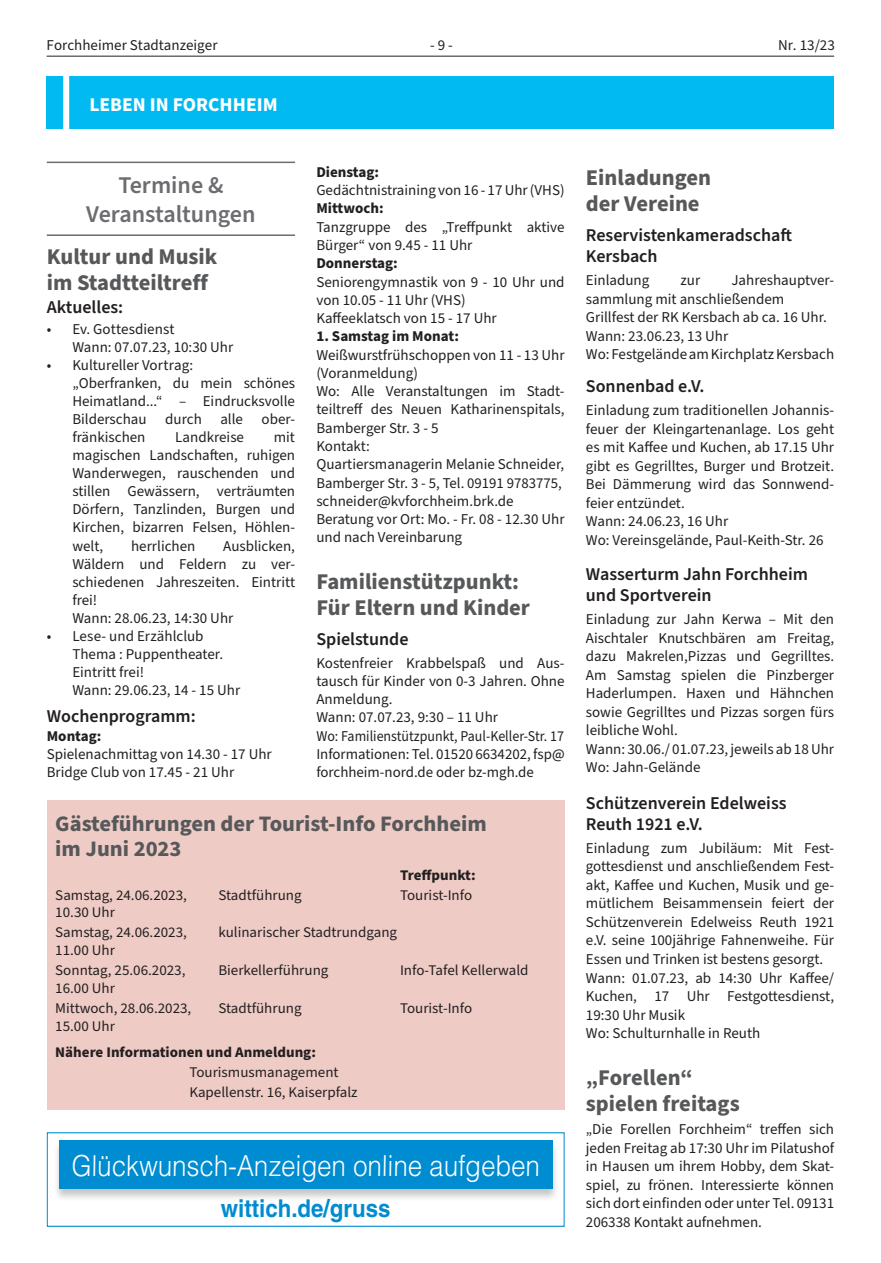
<style>
.page{position:relative;width:881px;height:1263px;background:#fff}
.page>*{position:absolute;margin:0;border:0;box-sizing:border-box;transform-origin:0 0}
.t1{font:300 28.95px "Helvetica LT";color:#fff;scale:.89 1}
.t2{font:700 24.45px "Helvetica LT";color:#008cd0;scale:.91 1}
.t3{font:600 24px/28.8px "Source Sans Pro";color:#6c6d70;text-align:center}
.t4{font:700 22.5px/26.1px "Source Sans Pro";color:#57585a}
.t5{font:700 22.05px/25px "Source Sans Pro";color:#57585a}
.t6{font:700 19.5px "Source Sans Pro";color:#fff}
.t7{font:600 18px/21.6px "Source Sans Pro";color:#231f20}
.t8{font:15px/18.6px "Source Sans Pro";color:#231f20}
.t9{font:700 15px "Source Sans Pro";color:#231f20}
.t10{font:14.7px/17.7px "Source Sans Pro";color:#231f20}
.t11{font:700 14.7px "Source Sans Pro";color:#231f20}
</style>
<div class="page">
<hr style="left:47px;top:56px;width:786px;height:1px;background:#231f20">
<hr style="left:47px;top:162px;width:248px;height:1px;background:#6c6d70">
<hr style="left:47px;top:234px;width:248px;height:2px;background:#6c6d70">
<div style="left:47px;top:76px;width:786px;height:52px;background:#00baf1"></div>
<div style="left:63px;top:75px;width:6px;height:54px;background:#fff"></div>
<div style="left:47px;top:800px;width:517px;height:310px;background:#eecbc5"></div>
<div style="left:54px;top:1139px;width:505px;height:63px;background:#231f20;opacity:.26"></div>
<div style="left:59px;top:1140px;width:493px;height:48px;background:#008cd0"></div>
<div style="left:47px;top:1132px;width:517px;height:95px;border:1px solid #008cd0"></div>
<p class="t8" style="left:47px;top:37px;width:172px">Forchheimer Stadtanzeiger</p>
<p class="t8" style="left:430px;top:37px;width:24px">- 9 -</p>
<p class="t8" style="left:777px;top:37px;width:58px">Nr. 13/23</p>
<h3 class="t6" style="left:89px;top:91px;width:190px">LEBEN IN FORCHHEIM</h3>
<h3 class="t3" style="left:86px;top:171px;width:171px">Termine &amp;<br>Veranstaltungen</h3>
<h3 class="t4" style="left:47px;top:244px;width:172px;line-height:25.5px">Kultur und Musik im Stadtteiltreff</h3>
<p class="t7" style="left:47px;top:297px;width:78px">Aktuelles:</p>
<p class="t8" style="left:72px;top:320px;width:162px;line-height:18px;text-indent:-25px">• Ev. Gottesdienst<br>Wann: 07.07.23, 10:30 Uhr</p>
<p class="t8" style="left:72px;top:356px;width:224px;line-height:18px;text-indent:-26px">• Kultureller Vortrag:<br>„Oberfranken, du mein schönes<br>Heimatland...“ – Eindrucksvolle<br>Bilderschau durch alle ober&shy;fränkischen</p>
<p class="t8" style="left:175px;top:428px;width:70px">Landkreise</p>
<p class="t8" style="left:72px;top:429px;width:224px;line-height:18px;text-align:justify;text-indent:201px">mit magischen Landschaften, ruhigen Wanderwegen, rauschenden und stillen Gewässern, verträumten Dörfern, Tanzlinden, Burgen und Kirchen, bizarren Felsen, Höhlen&shy;welt,</p>
<p class="t8" style="left:72px;top:537px;width:224px;line-height:18px;text-indent:151px">Ausblicken,<br>Wäldern und Feldern zu ver&shy;schiedenen Jahreszeiten. Eintritt frei!<br>Wann: 28.06.23, 14:30 Uhr</p>
<p class="t8" style="left:72px;top:627px;width:169px;line-height:18px;text-indent:-26px">• Lese- und Erzählclub<br>Thema : Puppentheater.<br>Eintritt frei!<br>Wann: 29.06.23, 14 - 15 Uhr</p>
<p class="t7" style="left:47px;top:705px;width:150px">Wochenprogramm:</p>
<p class="t9" style="left:47px;top:726px;width:56px">Montag:</p>
<p class="t8" style="left:47px;top:745px;width:226px;line-height:18px">Spielenachmittag von 14.30 - 17 Uhr<br>Bridge Club von 17.45 - 21 Uhr</p>
<p class="t8" style="left:131px;top:537px;width:66px">herrlichen</p>
<p class="t9" style="left:316px;top:162px;width:64px">Dienstag:</p>
<p class="t8" style="left:316px;top:181px;width:250px">Gedächtnistraining von 16 - 17Uhr (VHS)</p>
<p class="t9" style="left:316px;top:198px;width:69px">Mittwoch:</p>
<p class="t8" style="left:316px;top:218px;width:250px">Tanzgruppe des „Treffpunkt aktive<br>Bürger“ von 9.45 - 11 Uhr</p>
<p class="t9" style="left:316px;top:253px;width:83px">Donnerstag:</p>
<p class="t8" style="left:316px;top:273px;width:250px">Seniorengymnastik von 9 - 10 Uhr und von 10.05 - 11 Uhr (VHS)<br>Kaffeeklatsch von 15 - 17 Uhr</p>
<p class="t9" style="left:316px;top:326px;width:144px">1. Samstag im Monat:</p>
<p class="t8" style="left:316px;top:346px;width:250px">Weißwurstfrühschoppen von 11 - 13 Uhr (Voranmeldung)<br>Wo: Alle Veranstaltungen im Stadt&shy;teiltreff des Neuen Katharinenspitals,<br>Bamberger Str. 3 - 5<br>Kontakt:<br>Quartiersmanagerin Melanie Schneider,<br>Bamberger Str. 3 - 5, Tel. 09191 9783775, schneider@kvforchheim.brk.de<br>Beratung vor Ort: Mo. - Fr. 08 - 12.30 Uhr und nach Vereinbarung</p>
<h3 class="t4" style="left:316px;top:570px;width:215px">Familienstützpunkt:<br>Für Eltern und Kinder</h3>
<p class="t7" style="left:316px;top:629px;width:94px">Spielstunde</p>
<p class="t8" style="left:316px;top:654px;width:250px">Kostenfreier Krabbelspaß und Aus&shy;tausch für Kinder von 0-3 Jahren. Ohne Anmeldung.<br>Wann: 07.07.23, 9:30 – 11 Uhr<br>Wo: Familienstützpunkt, Paul-Keller-Str. 17<br>Informationen: Tel. 01520 6634202, fsp@ forchheim-nord.de oder bz-mgh.de</p>
<h3 class="t5" style="left:55px;top:812px;width:433px">Gästeführungen der Tourist-Info Forchheim im Juni 2023</h3>
<p class="t11" style="left:400px;top:865px;width:77px">Treffpunkt:</p>
<p class="t10" style="left:55px;top:886px;width:133px">Samstag, 24.06.2023,<br>10.30 Uhr</p>
<p class="t10" style="left:218px;top:886px;width:85px">Stadtführung</p>
<p class="t10" style="left:400px;top:886px;width:74px">Tourist-Info</p>
<p class="t10" style="left:55px;top:924px;width:133px">Samstag, 24.06.2023,<br>11.00 Uhr</p>
<p class="t10" style="left:218px;top:924px;width:180px">kulinarischer Stadtrundgang</p>
<p class="t10" style="left:55px;top:962px;width:132px">Sonntag, 25.06.2023,<br>16.00 Uhr</p>
<p class="t10" style="left:218px;top:962px;width:111px">Bierkellerführung</p>
<p class="t10" style="left:400px;top:962px;width:130px">Info-Tafel Kellerwald</p>
<p class="t10" style="left:55px;top:1000px;width:137px">Mittwoch, 28.06.2023,<br>15.00 Uhr</p>
<p class="t10" style="left:218px;top:1000px;width:85px">Stadtführung</p>
<p class="t10" style="left:400px;top:1000px;width:74px">Tourist-Info</p>
<p class="t11" style="left:55px;top:1042px;width:262px">Nähere Informationen und Anmeldung:</p>
<p class="t10" style="left:189px;top:1062px;width:170px;line-height:20.1px">Tourismusmanagement<br>Kapellenstr. 16, Kaiserpfalz</p>
<h1 class="t1" style="left:71px;top:1147px;width:528px">Glückwunsch-Anzeigen online aufgeben</h1>
<h2 class="t2" style="left:221px;top:1193px;width:188px">wittich.de/gruss</h2>
<h3 class="t4" style="left:585px;top:165px;width:127px">Einladungen der Vereine</h3>
<p class="t7" style="left:585px;top:224px;width:207px">Reservistenkameradschaft<br>Kersbach</p>
<p class="t8" style="left:585px;top:271px;width:65px">Einladung</p>
<p class="t8" style="left:680px;top:271px;width:21px">zur</p>
<p class="t8" style="left:585px;top:271px;width:250px;text-indent:145px">Jahreshauptver&shy;sammlung mit anschließendem<br>Grillfest der RK Kersbach ab ca. 16 Uhr.<br>Wann: 23.06.23, 13 Uhr<br>Wo: Festgelände am Kirchplatz Kersbach</p>
<p class="t7" style="left:585px;top:376px;width:120px">Sonnenbad e.V.</p>
<p class="t8" style="left:585px;top:401px;width:250px">Einladung zum traditionellen Johannis&shy;feuer der Kleingartenanlage. Los geht es mit Kaffee und Kuchen, ab 17.15 Uhr gibt es Gegrilltes, Burger und Brotzeit.<br>Bei Dämmerung wird das Sonnwend&shy;feier entzündet.<br>Wann: 24.06.23, 16 Uhr<br>Wo: Vereinsgelände, Paul-Keith-Str. 26</p>
<p class="t7" style="left:585px;top:563px;width:223px">Wasserturm Jahn Forchheim und Sportverein</p>
<p class="t8" style="left:585px;top:610px;width:250px">Einladung zur Jahn Kerwa – Mit den<br>Aischtaler Knutschbären am Freitag, dazu Makrelen,Pizzas und Gegrilltes.<br>Am Samstag spielen die Pinzberger<br>Haderlumpen. Haxen und Hähnchen sowie Gegrilltes und Pizzas sorgen fürs leibliche Wohl.<br>Wann: 30.06./ 01.07.23, jeweils ab 18Uhr<br>Wo: Jahn-Gelände</p>
<p class="t7" style="left:585px;top:792px;width:202px">Schützenverein Edelweiss<br>Reuth 1921 e.V.</p>
<p class="t8" style="left:585px;top:839px;width:250px">Einladung zum Jubiläum: Mit Fest&shy;gottesdienst und anschließendem Fest&shy;akt, Kaffee und Kuchen, Musik und ge&shy;mütlichem Beisammensein feiert der Schützenverein Edelweiss Reuth 1921 e.V. seine 100jährige Fahnenweihe. Für Essen und Trinken ist bestens gesorgt.<br>Wann: 01.07.23, ab 14:30 Uhr Kaffee/ Kuchen, 17 Uhr Festgottesdienst, 19:30 Uhr Musik<br>Wo: Schulturnhalle in Reuth</p>
<h3 class="t4" style="left:585px;top:1065px;width:155px">„Forellen“ spielen freitags</h3>
<p class="t8" style="left:585px;top:1120px;width:250px;text-align:justify">„Die Forellen Forchheim“ treffen sich jeden Freitag ab 17:30 Uhr im Pilatushof in Hausen um ihrem Hobby, dem Skat&shy;spiel, zu frönen. Interessierte können sich dort einfinden oder unter Tel. 09131<br>206338 Kontakt aufnehmen.</p>
</div>
